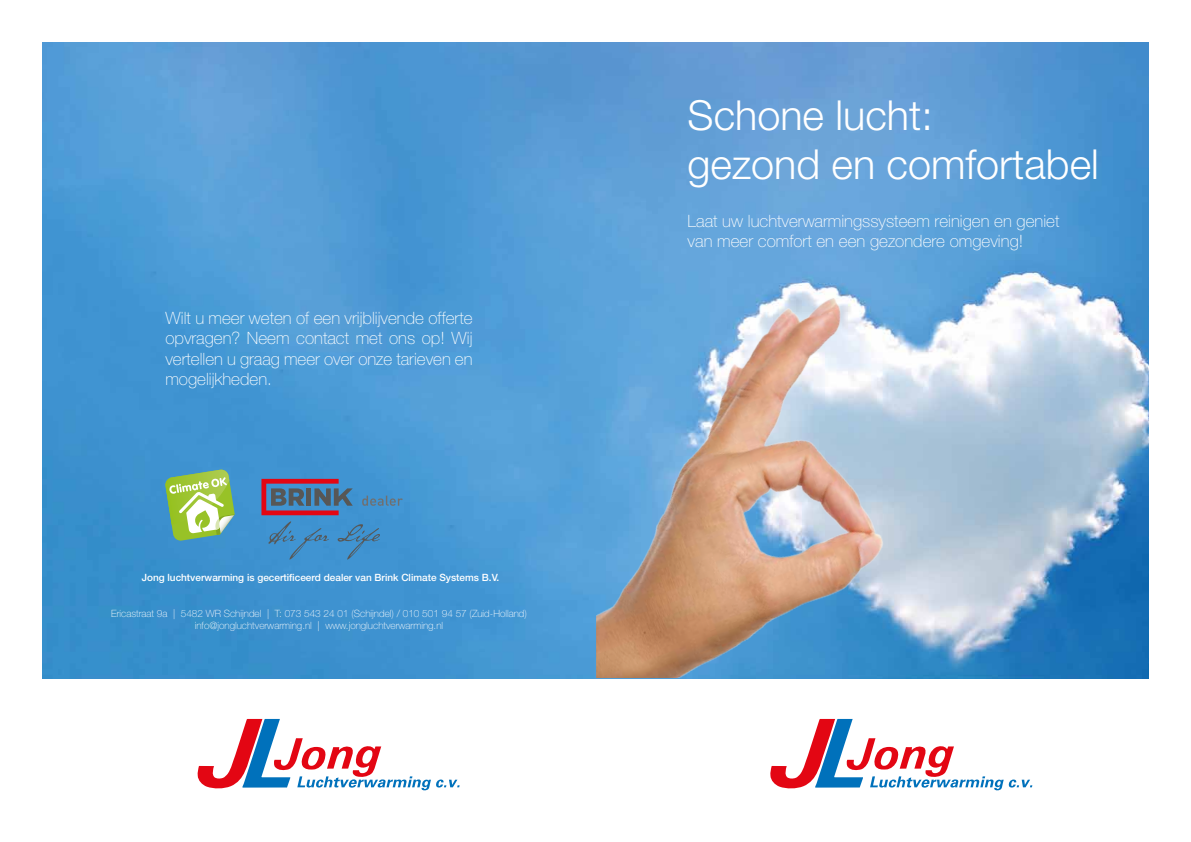
<style>
.page{position:relative;width:1191px;height:842px;background:#fff}
.page>*{position:absolute;margin:0;border:0;box-sizing:border-box;transform-origin:0 0}
.t1{font:300 41.4px/49.6px "Helvetica Neue LT Std";color:#fff}
.t2{font:100 17px/20.4px "Helvetica Neue LT Std";color:#fff}
.t3{font:100 10px/12px "Helvetica Neue LT Std";color:#fff;text-align:center}
.t4{font:500 10px "Helvetica Neue LT Std";color:#fff}
</style>
<div class="page">
<img style="left:43px;top:43px;width:1105px;height:635px">
<svg style="left:770px;top:719px;width:262px;height:71px"></svg>
<svg style="left:198px;top:719px;width:261px;height:71px"></svg>
<img style="left:596px;top:261px;width:316px;height:417px">
<svg style="left:261px;top:479px;width:92px;height:36px;background:#6f5e7f"></svg>
<svg style="left:268px;top:521px;width:61px;height:39px;background:#418dc4"></svg>
<svg style="left:337px;top:524px;width:43px;height:36px;background:#428bc1"></svg>
<svg style="left:362px;top:496px;width:41px;height:10px"></svg>
<svg style="left:165px;top:470px;width:70px;height:71px"></svg>
<p class="t2" style="left:165px;top:308px;width:309px;text-align:justify">Wilt u meer weten of een vrijblijvende offerte opvragen? Neem contact met ons op! Wij vertellen u graag meer over onze tarieven en mogelijkheden.</p>
<p class="t4" style="left:142px;top:572px;width:359px">Jong luchtverwarming is gecertificeerd dealer van Brink Climate Systems B.V.</p>
<p class="t3" style="left:111px;top:608px;width:417px">Ericastraat 9a | 5482 WR Schijndel | T: 073 543 24 01 (Schijndel) / 010 501 94 57 (Zuid-Holland) info@jongluchtverwarming.nl | www.jongluchtverwarming.nl</p>
<h1 class="t1" style="left:687px;top:89px;width:413px">Schone lucht:<br>gezond en comfortabel</h1>
<p class="t2" style="left:687px;top:211px;width:373px">Laat uw luchtverwarmingssysteem reinigen en geniet van meer comfort en een gezondere omgeving!</p>
</div>
